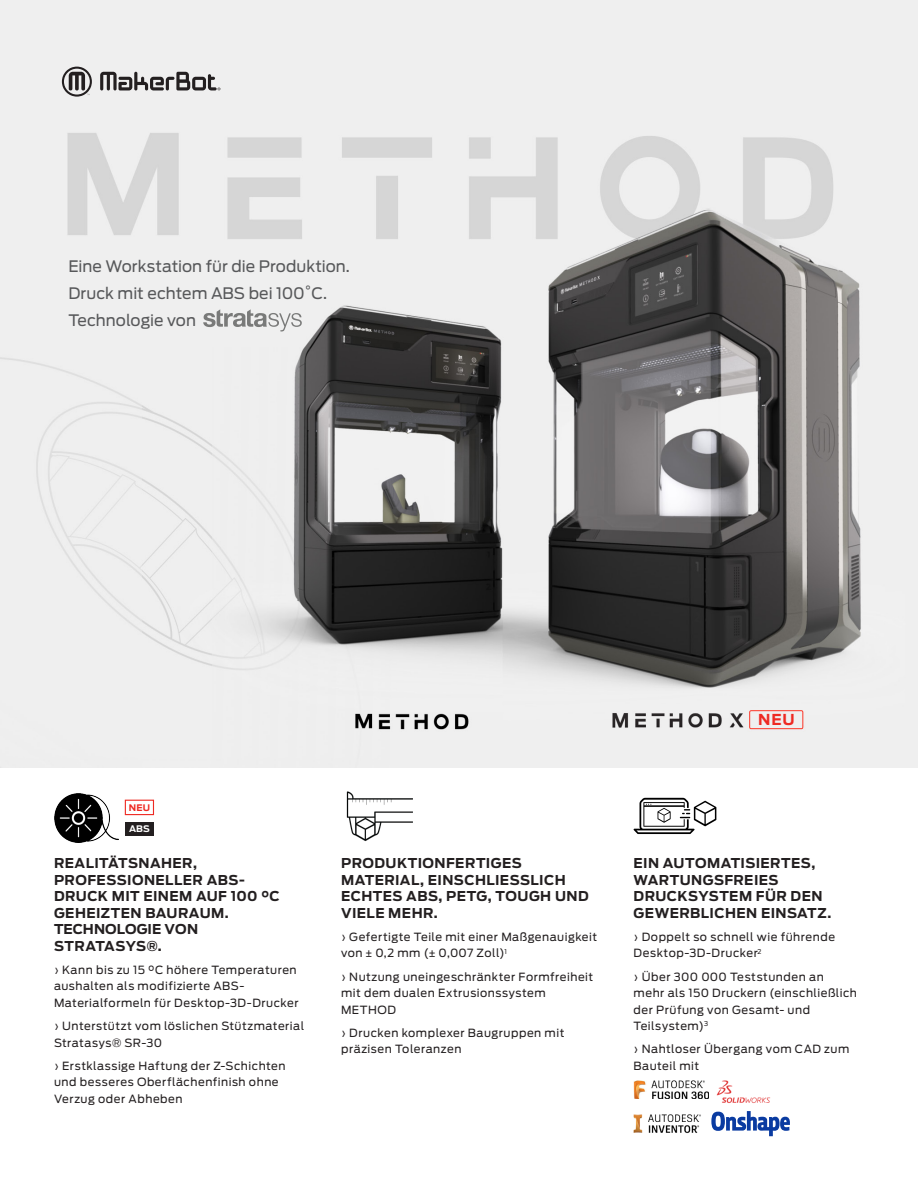
<style>
.page{position:relative;width:918px;height:1188px;background:#fff}
.page>*{position:absolute;margin:0;border:0;box-sizing:border-box;transform-origin:0 0}
.t1{font:15.75px "Antenna";color:#57585a}
.t2{font:700 15px "Antenna";color:#ee2a23}
.MAIN_-_H2___SUBHEADI{font:700 13.5px/16.5px "Antenna";letter-spacing:.03em;color:#231f20}
.MAIN_-_H2___SUBHEADI-2{font:700 13.5px/16.5px "Antenna";letter-spacing:.005em;color:#231f20}
.MAIN_-_H2___SUBHEADI-3{font:11.25px/16.5px "Antenna";letter-spacing:.045em;color:#231f20}
.t3{font:700 9px "Antenna";color:#fff}
.t4{font:700 9px "Antenna";color:#ee2a23}
.s1{font-family:"Arial"}
</style>
<div class="page">
<img style="left:0;top:0;width:918px;height:768px">
<svg style="left:62px;top:67px;width:30px;height:30px"></svg>
<svg style="left:100px;top:72px;width:120px;height:18px"></svg>
<svg style="left:633px;top:798px;width:83px;height:36px"></svg>
<img style="left:54px;top:793px;width:65px;height:49px">
<img style="left:346px;top:791px;width:67px;height:51px">
<div style="left:125px;top:822px;width:29px;height:13px;background:#231f20"></div>
<div style="left:125px;top:800px;width:29px;height:15px;border:1px solid #ee2a23"></div>
<img style="left:634px;top:1080px;width:75px;height:19px">
<img style="left:633px;top:1114px;width:68px;height:19px">
<img style="left:716px;top:1080px;width:54px;height:23px">
<svg style="left:203px;top:309px;width:99px;height:23px"></svg>
<svg style="left:711px;top:1111px;width:79px;height:25px"></svg>
<p class="t1" style="left:68px;top:257px;width:283px">Eine Workstation für die Produktion.</p>
<p class="t1" style="left:68px;top:284px;width:260px">Druck mit echtem ABS bei 100˚C.</p>
<p class="t1" style="left:68px;top:311px;width:129px">Technologie von</p>
<p class="t4" style="left:129px;top:802px;width:23px">NEU</p>
<p class="t3" style="left:129px;top:823px;width:22px">ABS</p>
<p class="MAIN_-_H2___SUBHEADI" style="left:54px;top:855px;width:227px">REALITÄTSNAHER,<br>PROFESSIONELLER ABS-<br>DRUCK MIT EINEM AUF 100 °C<br>GEHEIZTEN BAURAUM.</p>
<p class="MAIN_-_H2___SUBHEADI-2" style="left:54px;top:921px;width:146px">TECHNOLOGIE VON<br>STRATASYS®.</p>
<p class="MAIN_-_H2___SUBHEADI-3" style="left:54px;top:962px;width:246px">› Kann bis zu 15 °C höhere Temperaturen aushalten als modifizierte ABS-<br>Materialformeln für Desktop-3D-Drucker</p>
<p class="MAIN_-_H2___SUBHEADI-3" style="left:54px;top:1018px;width:252px">› Unterstützt vom löslichen Stützmaterial<br>Stratasys® SR-30</p>
<p class="MAIN_-_H2___SUBHEADI-3" style="left:54px;top:1058px;width:233px">› Erstklassige Haftung der Z-Schichten und besseres Oberflächenfinish ohne<br>Verzug oder Abheben</p>
<p class="t2" style="left:758px;top:710px;width:38px">NEU</p>
<p class="MAIN_-_H2___SUBHEADI" style="left:341px;top:855px;width:249px">PRODUKTIONFERTIGES<br>MATERIAL, EINSCHLIESSLICH<br>ECHTES ABS, PETG, TOUGH UND<br>VIELE MEHR.</p>
<p class="MAIN_-_H2___SUBHEADI-3" style="left:341px;top:929px;width:258px">› Gefertigte Teile mit einer Maßgenauigkeit von <span class="s1">±</span> 0,2 mm (<span class="s1">±</span> 0,007 Zoll)<sup>1</sup></p>
<p class="MAIN_-_H2___SUBHEADI-3" style="left:341px;top:968px;width:254px">› Nutzung uneingeschränkter Formfreiheit mit dem dualen Extrusionssystem<br>METHOD</p>
<p class="MAIN_-_H2___SUBHEADI-3" style="left:341px;top:1025px;width:225px">› Drucken komplexer Baugruppen mit</p>
<p class="MAIN_-_H2___SUBHEADI-3" style="left:341px;top:1041px;width:122px">präzisen Toleranzen</p>
<p class="MAIN_-_H2___SUBHEADI" style="left:634px;top:855px;width:199px">EIN AUTOMATISIERTES,<br>WARTUNGSFREIES<br>DRUCKSYSTEM FÜR DEN<br>GEWERBLICHEN EINSATZ.</p>
<p class="MAIN_-_H2___SUBHEADI-3" style="left:634px;top:929px;width:203px">› Doppelt so schnell wie führende<br>Desktop-3D-Drucker<sup>2</sup></p>
<p class="MAIN_-_H2___SUBHEADI-3" style="left:634px;top:968px;width:225px">› Über 300 000 Teststunden an mehr als 150 Druckern (einschließlich der Prüfung von Gesamt- und<br>Teilsystem)<sup>3</sup></p>
<p class="MAIN_-_H2___SUBHEADI-3" style="left:634px;top:1041px;width:217px">› Nahtloser Übergang vom CAD zum<br>Bauteil mit</p>
</div>
